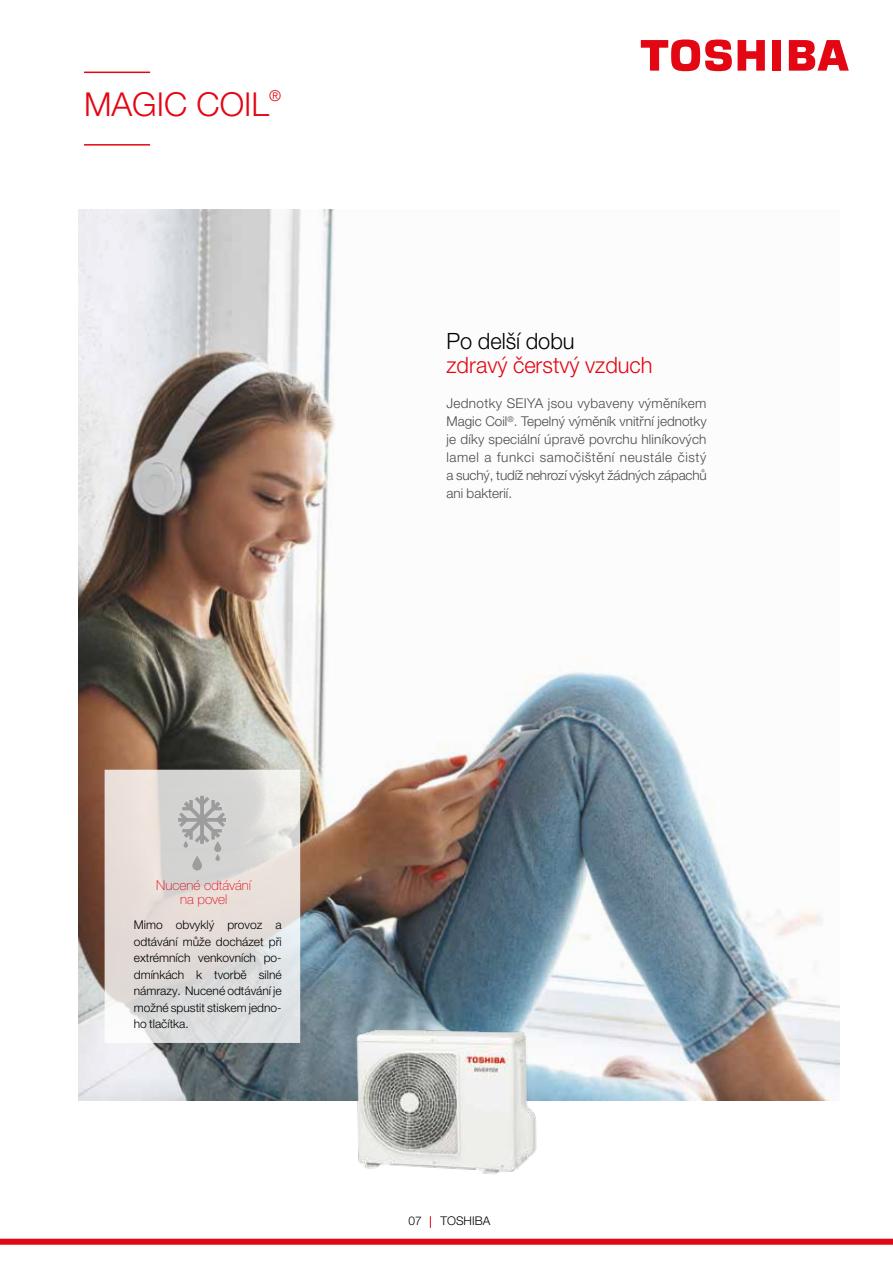
<style>
.page{position:relative;width:893px;height:1263px;background:#fff}
.page>*{position:absolute;margin:0;border:0;box-sizing:border-box;transform-origin:0 0}
.t1{font:300 33px "Helvetica Neue LT Pro";color:#e30613}
.t2{font:300 22.5px "Helvetica Neue LT Pro";color:#e30613}
.t3{font:300 22.5px "Helvetica Neue LT Pro";color:#000}
.t4{font:300 15px "Helvetica Neue LT Pro";color:#e30613}
.t5{font:300 13.5px/18px "Helvetica Neue LT Pro";letter-spacing:-.01em;color:#4a4a49;text-align:justify}
.t6{font:100 13.5px/13.5px "Helvetica Neue LT Pro";color:#e30613;text-align:center}
.t7{font:300 12px/16.5px "Helvetica Neue LT Pro";color:#000;text-align:justify}
</style>
<div class="page">
<img style="left:79px;top:210px;width:761px;height:891px">
<svg style="left:105px;top:770px;width:195px;height:273px;background:#e1dddb"></svg>
<svg style="left:430px;top:1216px;width:1px;height:12px"></svg>
<div style="left:0;top:1239px;width:893px;height:6px;background:#e30613"></div>
<div style="left:214px;top:841px;width:7px;height:11px;background:#9d9d9c;border-radius:4px"></div>
<svg style="left:178px;top:796px;width:48px;height:52px;background:#bcbcbb"></svg>
<svg style="left:215px;top:854px;width:5px;height:7px"></svg>
<svg style="left:192px;top:856px;width:10px;height:14px"></svg>
<hr style="left:84px;top:144px;width:66px;height:2px;background:#e30613">
<hr style="left:84px;top:72px;width:66px;height:1px;background:#e30613">
<img style="left:353px;top:1026px;width:187px;height:148px">
<div style="left:772px;top:40px;width:9px;height:31px;background:#e30613"></div>
<svg style="left:738px;top:40px;width:27px;height:31px"></svg>
<svg style="left:789px;top:40px;width:60px;height:31px"></svg>
<svg style="left:641px;top:39px;width:91px;height:33px"></svg>
<h1 class="t1" style="left:84px;top:84px;width:187px">MAGIC COIL</h1>
<p class="t4" style="left:269px;top:86px;width:13px">®</p>
<h2 class="t3" style="left:446px;top:327px;width:130px">Po delší dobu</h2>
<h2 class="t2" style="left:446px;top:351px;width:208px">zdravý čerstvý vzduch</h2>
<p class="t5" style="left:446px;top:394px;width:262px">Jednotky SEIYA jsou vybaveny výměníkem Magic Coil<sup>®</sup>. Tepelný výměník vnitřní jednotky je díky speciální úpravě povrchu hliníkových lamel a funkci samočištění neustále čistý a suchý, tudíž nehrozí výskyt žádných zápachů ani bakterií.</p>
<p class="t6" style="left:156px;top:878px;width:96px">Nucené odtávání na povel</p>
<p class="t7" style="left:134px;top:916px;width:149px">Mimo obvyklý provoz a odtávání může docházet při extrémních venkovních po&shy;dmínkách k tvorbě silné námrazy. Nucené odtávání je možné spustit stiskem jedno&shy;ho tlačítka.</p>
<p class="t7" style="left:408px;top:1213px;width:15px">07</p>
<p class="t7" style="left:440px;top:1213px;width:51px">TOSHIBA</p>
</div>
